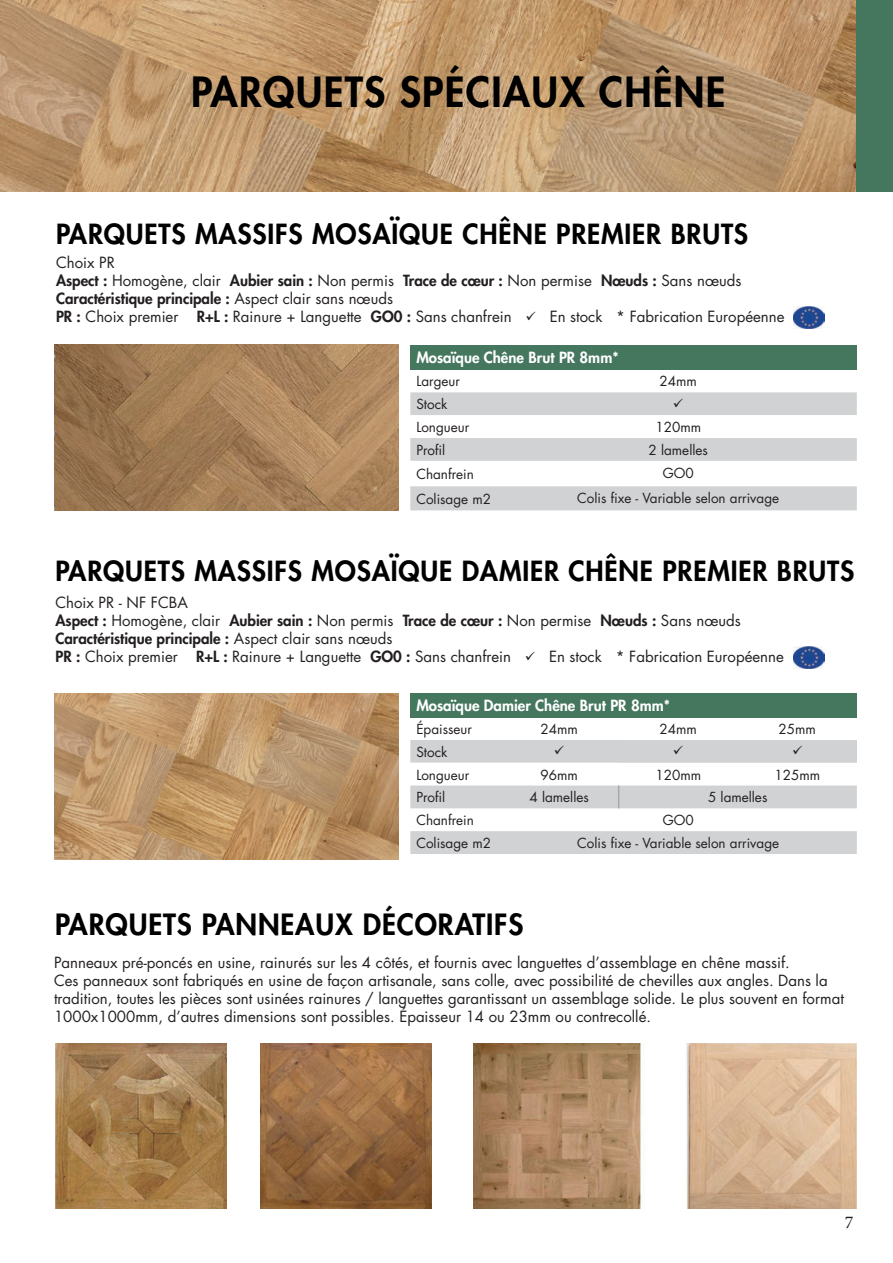
<style>
.page{position:relative;width:893px;height:1263px;background:#fff}
.page>*{position:absolute;margin:0;border:0;box-sizing:border-box;transform-origin:0 0}
.t1{font:800 40.5px "Futura LT";letter-spacing:.03em;color:#000}
.t2{font:800 28.5px "Futura LT";letter-spacing:.03em;color:#000}
.t3{font:800 27px "Futura LT";letter-spacing:.03em;color:#000}
.t4{font:18px "Minion Pro";color:#231f20}
.t5{font:15px/18px "Futura LT";color:#231f20}
.t6{font:800 15px "Futura LT";color:#231f20}
.t7{font:800 15px "Futura LT";color:#fff}
.t8{font:13.5px "Futura LT";color:#231f20}
.s1{font-weight:800}
.s2{font-weight:400}
</style>
<div class="page">
<img style="left:0;top:0;width:857px;height:192px">
<img style="left:54px;top:345px;width:345px;height:166px">
<div style="left:410px;top:345px;width:447px;height:25px;background:#45775f"></div>
<img style="left:54px;top:693px;width:344px;height:166px">
<div style="left:410px;top:693px;width:447px;height:24px;background:#45775f"></div>
<img style="left:55px;top:1043px;width:171px;height:166px">
<img style="left:686px;top:1043px;width:171px;height:166px">
<img style="left:261px;top:1043px;width:171px;height:166px">
<img style="left:473px;top:1043px;width:168px;height:166px">
<div style="left:857px;top:0;width:36px;height:192px;background:#45775f"></div>
<img style="left:794px;top:646px;width:31px;height:22px">
<img style="left:794px;top:306px;width:31px;height:22px">
<svg style="left:410px;top:392px;width:447px;height:118px"></svg>
<svg style="left:410px;top:740px;width:447px;height:114px"></svg>
<p class="t1" style="left:191px;top:65px;width:536px">PARQUETS SPÉCIAUX CHÊNE</p>
<p class="t3" style="left:56px;top:216px;width:694px">PARQUETS MASSIFS MOSAÏQUE CHÊNE PREMIER BRUTS</p>
<p class="t5" style="left:56px;top:253px;width:60px">Choix PR</p>
<p class="t5" style="left:56px;top:271px;width:687px"><span class="s1">Aspect :</span> Homogène, clair <span class="s1">Aubier sain :</span> Non permis <span class="s1">Trace de cœur :</span> Non permise <span class="s1">Nœuds :</span> Sans nœuds</p>
<p class="t6" style="left:56px;top:288px;width:338px">Caractéristique principale : <span class="s2">Aspect clair sans nœuds</span></p>
<p class="t5" style="left:56px;top:307px;width:730px"><span class="s1">PR :</span> Choix premier <span class="s1">R+L :</span> Rainure + Languette <span class="s1">GO0 :</span> Sans chanfrein ✓ En stock * Fabrication Européenne</p>
<p class="t7" style="left:416px;top:347px;width:204px">Mosaïque Chêne Brut PR 8mm*</p>
<p class="t8" style="left:416px;top:373px;width:45px">Largeur</p>
<p class="t8" style="left:659px;top:373px;width:39px">24mm</p>
<p class="t8" style="left:416px;top:396px;width:33px">Stock</p>
<p class="t8" style="left:416px;top:418px;width:54px">Longueur</p>
<p class="t8" style="left:655px;top:418px;width:47px">120mm</p>
<p class="t8" style="left:416px;top:441px;width:30px">Profil</p>
<p class="t8" style="left:649px;top:441px;width:61px">2 lamelles</p>
<p class="t8" style="left:416px;top:465px;width:59px">Chanfrein</p>
<p class="t8" style="left:663px;top:464px;width:33px">GO0</p>
<p class="t8" style="left:416px;top:490px;width:76px">Colisage m2</p>
<p class="t8" style="left:577px;top:490px;width:203px">Colis fixe - Variable selon arrivage</p>
<p class="t3" style="left:55px;top:553px;width:800px">PARQUETS MASSIFS MOSAÏQUE DAMIER CHÊNE PREMIER BRUTS</p>
<p class="t5" style="left:55px;top:593px;width:134px">Choix PR - NF FCBA</p>
<p class="t5" style="left:55px;top:611px;width:687px"><span class="s1">Aspect :</span> Homogène, clair <span class="s1">Aubier sain :</span> Non permis <span class="s1">Trace de cœur :</span> Non permise <span class="s1">Nœuds :</span> Sans nœuds</p>
<p class="t6" style="left:55px;top:628px;width:338px">Caractéristique principale : <span class="s2">Aspect clair sans nœuds</span></p>
<p class="t5" style="left:55px;top:647px;width:730px"><span class="s1">PR :</span> Choix premier <span class="s1">R+L :</span> Rainure + Languette <span class="s1">GO0 :</span> Sans chanfrein ✓ En stock * Fabrication Européenne</p>
<p class="t7" style="left:416px;top:696px;width:255px">Mosaïque Damier Chêne Brut PR 8mm*</p>
<p class="t8" style="left:416px;top:720px;width:57px">Épaisseur</p>
<p class="t8" style="left:540px;top:720px;width:39px">24mm</p>
<p class="t8" style="left:659px;top:720px;width:39px">24mm</p>
<p class="t8" style="left:779px;top:720px;width:39px">25mm</p>
<p class="t8" style="left:416px;top:743px;width:33px">Stock</p>
<p class="t8" style="left:416px;top:766px;width:54px">Longueur</p>
<p class="t8" style="left:540px;top:766px;width:39px">96mm</p>
<p class="t8" style="left:655px;top:766px;width:47px">120mm</p>
<p class="t8" style="left:774px;top:766px;width:47px">125mm</p>
<p class="t8" style="left:416px;top:789px;width:30px">Profil</p>
<p class="t8" style="left:530px;top:789px;width:61px">4 lamelles</p>
<p class="t8" style="left:708px;top:789px;width:61px">5 lamelles</p>
<p class="t8" style="left:416px;top:811px;width:59px">Chanfrein</p>
<p class="t8" style="left:663px;top:811px;width:33px">GO0</p>
<p class="t8" style="left:416px;top:834px;width:76px">Colisage m2</p>
<p class="t8" style="left:577px;top:834px;width:203px">Colis fixe - Variable selon arrivage</p>
<p class="t2" style="left:55px;top:906px;width:470px">PARQUETS PANNEAUX DÉCORATIFS</p>
<p class="t5" style="left:54px;top:954px;width:737px">Panneaux pré-poncés en usine, rainurés sur les 4 côtés, et fournis avec languettes d’assemblage en chêne massif.</p>
<p class="t5" style="left:54px;top:972px;width:791px">Ces panneaux sont fabriqués en usine de façon artisanale, sans colle, avec possibilité de chevilles aux angles. Dans la tradition, toutes les pièces sont usinées rainures / languettes garantissant un assemblage solide. Le plus souvent en format<br>1000x1000mm, d’autres dimensions sont possibles. Épaisseur 14 ou 23mm ou contrecollé.</p>
<p class="t4" style="left:845px;top:1210px;width:10px">7</p>
</div>
